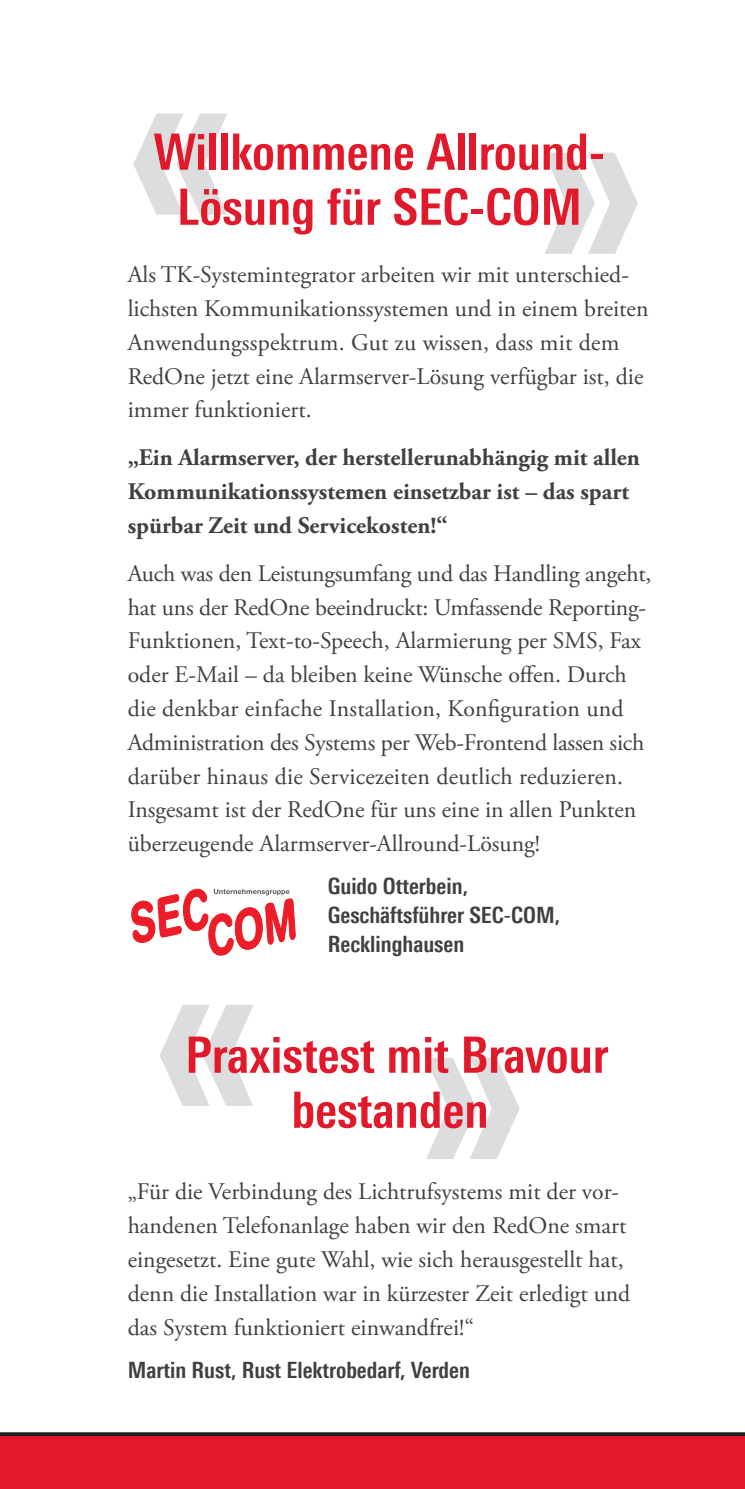
<style>
.page{position:relative;width:745px;height:1489px;background:#fff}
.page>*{position:absolute;margin:0;border:0;box-sizing:border-box;transform-origin:0 0}
.t1{font:700 50px/55px "Linotype Univers 620 Cn";color:#e1192b;text-align:center}
.t2{font:23.75px/33.8px "Adobe Garamond Pro";color:#404041}
.t3{font:700 23.75px/33.8px "Adobe Garamond Pro";color:#404041}
.t4{font:700 22.5px/28.8px "Linotype Univers 620 Cn";color:#404041}
</style>
<div class="page">
<svg style="left:544px;top:153px;width:93px;height:101px"></svg>
<svg style="left:133px;top:113px;width:94px;height:102px"></svg>
<svg style="left:426px;top:1058px;width:93px;height:100px"></svg>
<svg style="left:160px;top:1004px;width:93px;height:101px"></svg>
<svg style="left:131px;top:888px;width:164px;height:68px"></svg>
<svg style="left:0;top:1432px;width:744px;height:56px;background:#d41a2b"></svg>
<h1 class="t1" style="left:153px;top:131px;width:453px">Willkommene Allround-<br>Lösung für SEC-COM</h1>
<p class="t2" style="left:128px;top:260px;width:522px">Als TK-Systemintegrator arbeiten wir mit unterschied&shy;lichsten Kommunikationssystemen und in einem breiten Anwendungsspektrum. Gut zu wissen, dass mit dem RedOne jetzt eine Alarmserver-Lösung verfügbar ist, die immer funktioniert.</p>
<p class="t3" style="left:128px;top:443px;width:513px">„Ein Alarmserver, der herstellerunabhängig mit allen<br>Kommunikationssystemen einsetzbar ist – das spart spürbar Zeit und Servicekosten!“</p>
<p class="t2" style="left:128px;top:558px;width:525px">Auch was den Leistungsumfang und das Handling angeht, hat uns der RedOne beeindruckt: Umfassende Reporting-Funktionen, Text-to-Speech, Alarmierung per SMS, Fax oder E-Mail – da bleiben keine Wünsche offen. Durch die denkbar einfache Installation, Konfiguration und Administration des Systems per Web-Frontend lassen sich darüber hinaus die Servicezeiten deutlich reduzieren.<br>Insgesamt ist der RedOne für uns eine in allen Punkten überzeugende Alarmserver-Allround-Lösung!</p>
<p class="t4" style="left:327px;top:874px;width:233px">Guido Otterbein,<br>Geschäftsführer SEC-COM,<br>Recklinghausen</p>
<h1 class="t1" style="left:185px;top:1034px;width:424px">Praxistest mit Bravour bestanden</h1>
<p class="t2" style="left:128px;top:1176px;width:504px">„Für die Verbindung des Lichtrufsystems mit der vor&shy;handenen Telefonanlage haben wir den RedOne smart eingesetzt. Eine gute Wahl, wie sich herausgestellt hat, denn die Installation war in kürzester Zeit erledigt und das System funktioniert einwandfrei!“</p>
<p class="t4" style="left:128px;top:1357px;width:343px">Martin Rust, Rust Elektrobedarf, Verden</p>
</div>
